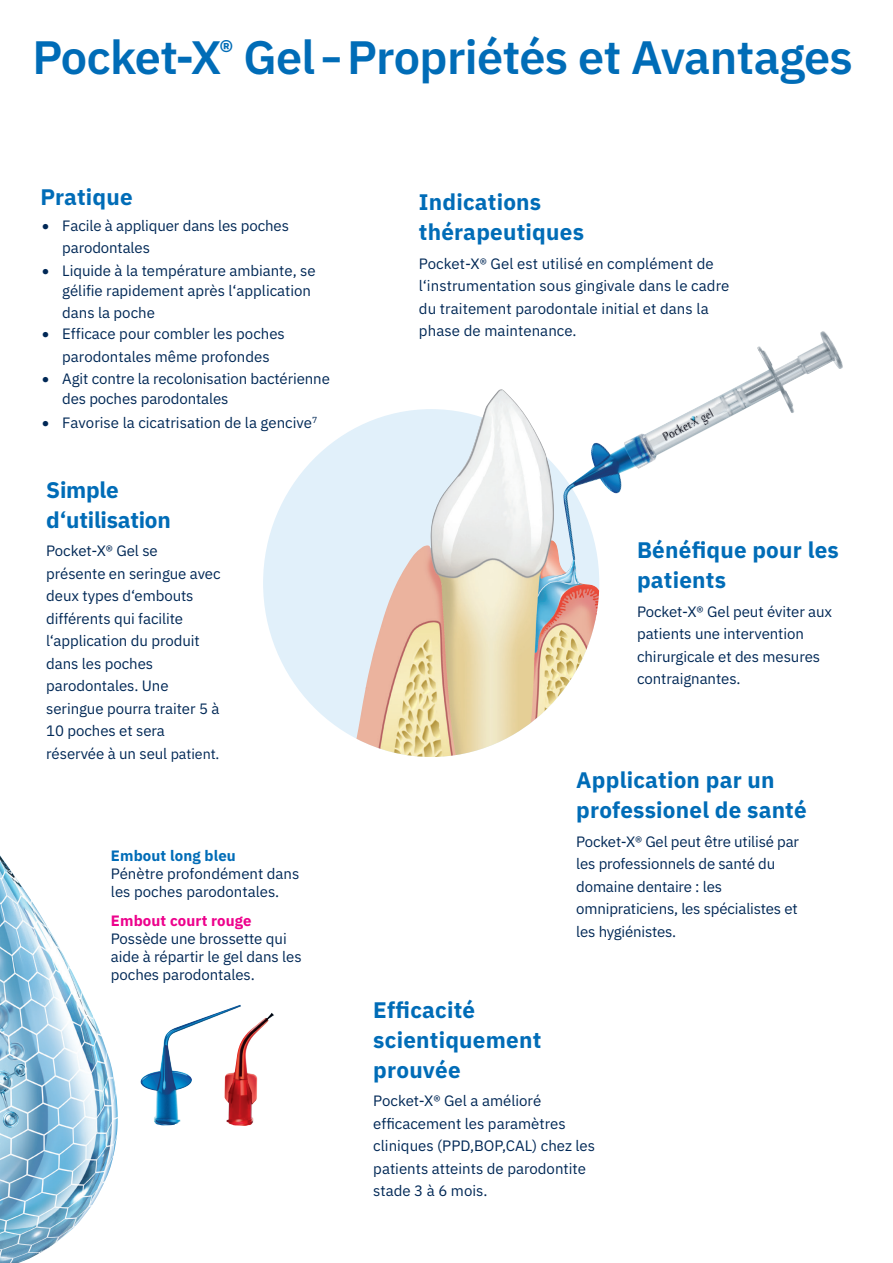
<style>
.page{position:relative;width:893px;height:1263px;background:#fff}
.page>*{position:absolute;margin:0;border:0;box-sizing:border-box;transform-origin:0 0}
.Headline_1{font:46.8px "IBM Plex Sans Sm Bld";letter-spacing:-.015em;color:#006cb7}
.FliessText_9_5_Bold{font:700 22.5px "IBM Plex Sans";letter-spacing:.01em;color:#006cb7}
.Headline_1-2{font:700 22.5px "IBM Plex Sans";letter-spacing:-.01em;color:#006cb7}
.BU_Tx_8{font:15px/22.5px "IBM Plex Sans";color:#002856}
.FliessText_9_5{font:15px/22.5px "IBM Plex Sans";letter-spacing:-.005em;color:#002856}
.BU_Tx_8-2{font:700 15px "IBM Plex Sans";letter-spacing:.005em;color:#ed028c}
.BU_Tx_8-3{font:700 15px "IBM Plex Sans";letter-spacing:.01em;color:#006cb7}
.s1{font-size:14.25px}
</style>
<div class="page">
<img style="left:140px;top:1005px;width:101px;height:120px">
<img style="left:225px;top:1012px;width:49px;height:114px">
<img style="left:0;top:855px;width:118px;height:408px">
<div style="left:263px;top:409px;width:336px;height:348px;background:#e1f0fa;border-radius:50%"></div>
<img style="left:356px;top:417px;width:243px;height:340px">
<img style="left:457px;top:389px;width:89px;height:87px">
<img style="left:563px;top:331px;width:280px;height:229px">
<p class="Headline_1" style="left:32px;top:21px;width:822px">Pocket-X<sup>®</sup> Gel – Propriétés et Avantages</p>
<p class="FliessText_9_5_Bold" style="left:40px;top:179px;width:94px">Pratique</p>
<p class="BU_Tx_8" style="left:62px;top:213px;width:228px;text-indent:-20px">• Facile à appliquer dans les poches parodontales</p>
<p class="BU_Tx_8" style="left:62px;top:260px;width:255px;line-height:19.6px;text-indent:-20px">• Liquide à la température ambiante, se gélifie rapidement après l‘application</p>
<p class="BU_Tx_8" style="left:62px;top:300px;width:94px">dans la poche</p>
<p class="BU_Tx_8" style="left:42px;top:321px;width:244px;text-align:center">• Efficace pour combler les poches parodontales même profondes</p>
<p class="BU_Tx_8" style="left:62px;top:368px;width:269px;line-height:19.6px;text-indent:-20px">• Agit contre la recolonisation bactérienne des poches parodontales</p>
<p class="BU_Tx_8" style="left:42px;top:410px;width:277px">• Favorise la cicatrisation de la gencive<sup>7</sup></p>
<p class="Headline_1-2" style="left:46px;top:472px;width:74px">Simple</p>
<p class="Headline_1-2" style="left:46px;top:502px;width:126px">d‘utilisation</p>
<p class="FliessText_9_5" style="left:46px;top:539px;width:113px">Pocket-X® Gel se</p>
<p class="FliessText_9_5" style="left:46px;top:561px;width:176px">présente en seringue avec deux types d‘embouts</p>
<p class="FliessText_9_5" style="left:46px;top:606px;width:138px">différents qui facilite</p>
<p class="FliessText_9_5" style="left:46px;top:629px;width:155px">l‘application du produit dans les poches</p>
<p class="FliessText_9_5" style="left:46px;top:674px;width:124px">parodontales. Une</p>
<p class="FliessText_9_5" style="left:46px;top:696px;width:175px">seringue pourra traiter 5 à<br>10 poches et sera</p>
<p class="FliessText_9_5" style="left:46px;top:741px;width:175px">réservée à un seul <span class="s1">patient.</span></p>
<p class="BU_Tx_8-3" style="left:111px;top:844px;width:126px">Embout long bleu</p>
<p class="BU_Tx_8" style="left:111px;top:864px;width:190px;line-height:18px">Pénètre profondément dans les poches parodontales.</p>
<p class="BU_Tx_8-2" style="left:111px;top:908px;width:142px">Embout court rouge</p>
<p class="BU_Tx_8" style="left:111px;top:928px;width:192px;line-height:18px">Possède une brossette qui aide à répartir le gel dans les poches parodontales.</p>
<p class="FliessText_9_5_Bold" style="left:419px;top:184px;width:124px">Indications</p>
<p class="FliessText_9_5_Bold" style="left:419px;top:214px;width:167px">thérapeutiques</p>
<p class="BU_Tx_8" style="left:419px;top:251px;width:296px">Pocket-X® Gel est utilisé en complément de</p>
<p class="BU_Tx_8" style="left:419px;top:273px;width:312px">l‘instrumentation sous gingivale dans le cadre du traitement parodontale initial et dans la phase de maintenance.</p>
<p class="FliessText_9_5_Bold" style="left:637px;top:533px;width:203px">Bénéfique pour les</p>
<p class="FliessText_9_5_Bold" style="left:637px;top:563px;width:90px">patients</p>
<p class="FliessText_9_5" style="left:637px;top:599px;width:197px">Pocket-X® Gel peut éviter aux patients une intervention</p>
<p class="FliessText_9_5" style="left:637px;top:644px;width:185px">chirurgicale et des mesures</p>
<p class="FliessText_9_5" style="left:637px;top:667px;width:105px">contraignantes.</p>
<p class="FliessText_9_5_Bold" style="left:576px;top:762px;width:200px">Application par un</p>
<p class="FliessText_9_5_Bold" style="left:576px;top:792px;width:232px">professionel de santé</p>
<p class="FliessText_9_5" style="left:576px;top:829px;width:224px">Pocket-X® Gel peut être utilisé par les professionnels de santé du domaine dentaire : les</p>
<p class="FliessText_9_5" style="left:576px;top:896px;width:223px">omnipraticiens, les spécialistes et les hygiénistes.</p>
<p class="FliessText_9_5_Bold" style="left:373px;top:992px;width:103px">Efficacité</p>
<p class="FliessText_9_5_Bold" style="left:373px;top:1022px;width:169px">scientiquement</p>
<p class="FliessText_9_5_Bold" style="left:373px;top:1052px;width:89px">prouvée</p>
<p class="FliessText_9_5" style="left:373px;top:1088px;width:169px">Pocket-X® Gel a amélioré</p>
<p class="FliessText_9_5" style="left:373px;top:1111px;width:194px">efficacement les paramètres</p>
<p class="FliessText_9_5" style="left:373px;top:1133px;width:223px">cliniques (PPD,BOP,CAL) chez les</p>
<p class="FliessText_9_5" style="left:373px;top:1156px;width:214px">patients atteints de parodontite stade 3 à 6 mois.</p>
</div>
